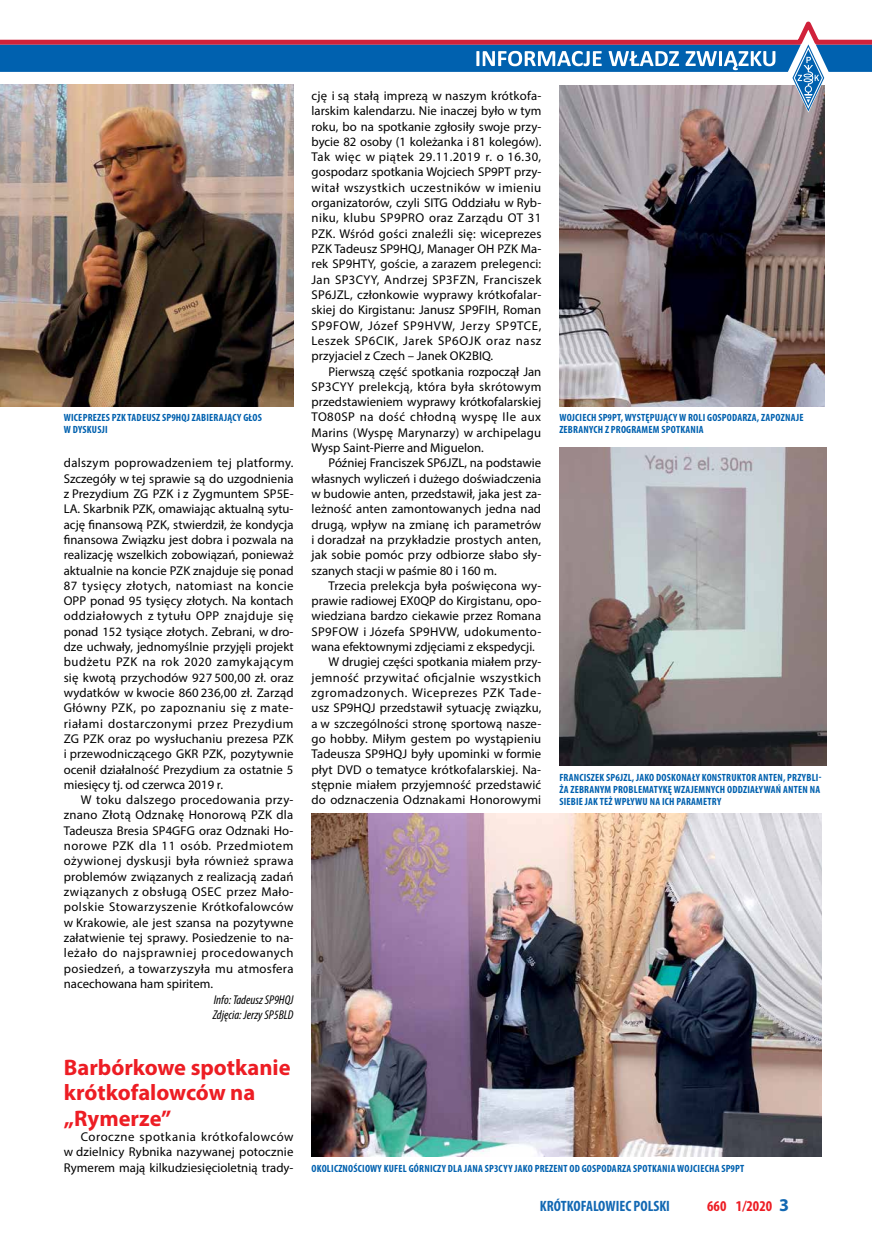
<style>
.page{position:relative;width:872px;height:1255px;background:#fff}
.page>*{position:absolute;margin:0;border:0;box-sizing:border-box;transform-origin:0 0}
.t1{font:700 22.5px/25.5px "Myriad Pro";color:#ed1d24}
.t2{font:700 condensed 15px "Myriad Pro";color:#1268b3}
.t3{font:700 condensed 15px "Myriad Pro";color:#ed1d24}
.t4{font:12.75px/15.3px "Myriad Pro";letter-spacing:.01em;color:#000;text-align:justify}
.t5{font:italic condensed 12.75px/15.8px "Myriad Pro";color:#000}
.t6{font:12.75px "Myriad Pro";letter-spacing:.03em;color:#000}
.t7{font:12.75px "Myriad Pro";letter-spacing:.045em;color:#000}
.t8{font:700 condensed 10.5px "Myriad Pro";letter-spacing:.02em;color:#0061af}
.s1{font-stretch:normal;font-size:18px;color:#1268b3}
</style>
<div class="page">
<img style="left:0;top:113px;width:293px;height:293px">
<img style="left:559px;top:113px;width:266px;height:293px">
<img style="left:311px;top:813px;width:510px;height:343px">
<img style="left:559px;top:447px;width:267px;height:318px">
<svg style="left:0;top:21px;width:872px;height:92px"></svg>
<p class="t8" style="left:64px;top:411px;width:6px">WICEPREZES</p>
<p class="t8" style="left:112px;top:411px;width:22px">PZK TADEUSZ</p>
<p class="t8" style="left:162px;top:411px;width:36px">SP9HQJ ZABIERA</p>
<p class="t8" style="left:224px;top:411px;width:25px">JĄCY GŁOS</p>
<p class="t8" style="left:64px;top:423px;width:25px">W DYSKUS</p>
<p class="t8" style="left:102px;top:423px;width:6px">JI</p>
<p class="t4" style="left:64px;top:455px;width:231px">dalszym poprowadzeniem tej platformy.<br>Szczegóły w tej sprawie są do uzgodnienia z Prezydium ZG PZK i z Zygmuntem SP5E-LA. Skarbnik PZK, omawiając aktualną sytu&shy;ację finansową PZK, stwierdził, że kondycja finansowa Związku jest dobra i pozwala na realizację wszelkich zobowiązań, ponieważ aktualnie na koncie PZK znajduje się ponad 87 tysięcy złotych, natomiast na koncie OPP ponad 95 tysięcy złotych. Na kontach oddziałowych z tytułu OPP znajduje się ponad 152 tysiące złotych. Zebrani, w dro&shy;dze uchwały, jednomyślnie przyjęli projekt budżetu PZK na rok 2020 zamykającym się kwotą przychodów 927 500,00 zł. oraz wydatków w kwocie 860 236,00 zł. Zarząd Główny PZK, po zapoznaniu się z mate&shy;riałami dostarczonymi przez Prezydium ZG PZK oraz po wysłuchaniu prezesa PZK i przewodniczącego GKR PZK, pozytywnie ocenił działalność Prezydium za ostatnie 5 miesięcy tj. od czerwca 2019 r.</p>
<p class="t4" style="left:64px;top:792px;width:231px;text-indent:17px">W toku dalszego procedowania przy&shy;znano Złotą Odznakę Honorową PZK dla Tadeusza Bresia SP4GFG oraz Odznaki Ho&shy;norowe PZK dla 11 osób. Przedmiotem ożywionej dyskusji była również sprawa problemów związanych z realizacją zadań związanych z obsługą OSEC przez Mało&shy;polskie Stowarzyszenie Krótkofalowców w Krakowie, ale jest szansa na pozytywne załatwienie tej sprawy. Posiedzenie to na&shy;leżało do najsprawniej procedowanych posiedzeń, a towarzyszyła mu atmosfera nacechowana ham spiritem.</p>
<p class="t5" style="left:213px;top:991px;width:82px">Info: Tadeusz SP9HQJ<br>Zdjęcia: Jerzy SP5BLD</p>
<h1 class="t1" style="left:64px;top:1053px;width:228px">Barbórkowe spotkanie krótkofalowców na „Rymerze”</h1>
<p class="t4" style="left:64px;top:1128px;width:231px;text-indent:17px">Coroczne spotkania krótkofalowców w dzielnicy Rybnika nazywanej potocznie Rymerem mają kilkudziesięcioletnią trady-</p>
<p class="t4" style="left:311px;top:88px;width:231px">cję i są stałą imprezą w naszym krótkofa&shy;larskim kalendarzu. Nie inaczej było w tym roku, bo na spotkanie zgłosiły swoje przy&shy;bycie 82 osoby (1 koleżanka i 81 kolegów).<br>Tak więc w piątek 29.11.2019 r. o 16.30, gospodarz spotkania Wojciech SP9PT przy&shy;witał wszystkich uczestników w imieniu organizatorów, czyli SITG Oddziału w Ryb&shy;niku, klubu SP9PRO oraz Zarządu OT 31<br>PZK. Wśród gości znaleźli się: wiceprezes PZK Tadeusz SP9HQJ, Manager OH PZK Ma&shy;rek SP9HTY, goście, a zarazem prelegenci:<br>Jan SP3CYY, Andrzej SP3FZN, Franciszek SP6JZL, członkowie wyprawy krótkofalar&shy;skiej do Kirgistanu: Janusz SP9FIH, Roman SP9FOW, Józef SP9HVW, Jerzy SP9TCE, Leszek SP6CIK, Jarek SP6OJK oraz nasz przyjaciel z Czech – Janek OK2BIQ.</p>
<p class="t4" style="left:311px;top:363px;width:231px;text-indent:17px">Pierwszą część spotkania rozpoczął Jan SP3CYY prelekcją, która była skrótowym przedstawieniem wyprawy krótkofalarskiej TO80SP na dość chłodną wyspę Ile aux Marins (Wyspę Marynarzy) w archipelagu Wysp Saint-Pierre and Miguelon.</p>
<p class="t4" style="left:311px;top:455px;width:231px;text-indent:17px">Później Franciszek SP6JZL, na podstawie własnych wyliczeń i dużego doświadczenia w budowie anten, przedstawił, jaka jest za&shy;leżność anten zamontowanych jedna nad drugą, wpływ na zmianę ich parametrów i doradzał na przykładzie prostych anten, jak sobie pomóc przy odbiorze słabo sły&shy;szanych stacji w paśmie 80 i 160 m.</p>
<p class="t4" style="left:328px;top:577px;width:214px">Trzecia prelekcja była poświęcona wy-</p>
<p class="t4" style="left:311px;top:593px;width:231px">prawie radiowej EX0QP do Kirgistanu, opo-</p>
<p class="t4" style="left:311px;top:608px;width:231px">wiedziana bardzo ciekawie przez Romana</p>
<p class="t4" style="left:311px;top:623px;width:231px">SP9FOW i Józefa SP9HVW, udokumento-</p>
<p class="t4" style="left:311px;top:639px;width:225px">wana efektownymi zdjęciami z ekspedycji.</p>
<p class="t4" style="left:328px;top:654px;width:214px">W drugiej części spotkania miałem przy-</p>
<p class="t6" style="left:311px;top:669px;width:231px">jemność przywitać oficjalnie wszystkich</p>
<p class="t7" style="left:311px;top:684px;width:231px">zgromadzonych. Wiceprezes PZK Tade-</p>
<p class="t4" style="left:311px;top:700px;width:231px">usz SP9HQJ przedstawił sytuację związku,</p>
<p class="t4" style="left:311px;top:715px;width:231px">a w szczególności stronę sportową nasze-</p>
<p class="t4" style="left:311px;top:730px;width:231px">go hobby. Miłym gestem po wystąpieniu</p>
<p class="t4" style="left:311px;top:746px;width:231px">Tadeusza SP9HQJ były upominki w formie</p>
<p class="t4" style="left:311px;top:761px;width:231px">płyt DVD o tematyce krótkofalarskiej. Na-</p>
<p class="t4" style="left:311px;top:776px;width:231px">stępnie miałem przyjemność przedstawić</p>
<p class="t4" style="left:311px;top:792px;width:231px">do odznaczenia Odznakami Honorowymi</p>
<p class="t8" style="left:559px;top:411px;width:21px">WOJCIECH</p>
<p class="t8" style="left:598px;top:411px;width:93px">SP9PT, WYSTĘPUJĄCY W ROLI</p>
<p class="t8" style="left:707px;top:411px;width:6px">GOSPODARZA</p>
<p class="t8" style="left:757px;top:411px;width:11px">, ZAPOZNA</p>
<p class="t8" style="left:796px;top:411px;width:8px">JE</p>
<p class="t8" style="left:559px;top:423px;width:6px">ZEBRAN</p>
<p class="t8" style="left:589px;top:423px;width:22px">YCH ZPROGRAMEM</p>
<p class="t8" style="left:661px;top:423px;width:25px">SPOTKANIA</p>
<p class="t8" style="left:559px;top:771px;width:10px">FRANCISZEK</p>
<p class="t8" style="left:606px;top:771px;width:56px">SP6JZL, JAKO DOSKONAŁ</p>
<p class="t8" style="left:695px;top:771px;width:12px">Y KONS</p>
<p class="t8" style="left:722px;top:771px;width:101px">TRUKTOR ANTEN, PRZYBLI-</p>
<p class="t8" style="left:559px;top:783px;width:17px">ŻAZEBRAN</p>
<p class="t8" style="left:600px;top:783px;width:19px">YM PROBLEMA</p>
<p class="t8" style="left:653px;top:783px;width:79px">TYKĘ WZAJEMNYCH ODDZIAŁ</p>
<p class="t8" style="left:759px;top:783px;width:57px">YWAŃ ANTEN NA</p>
<p class="t8" style="left:559px;top:795px;width:5px">SIEBIE</p>
<p class="t8" style="left:585px;top:795px;width:98px">JAK TEŻ WPŁYWU NA ICH PARAME</p>
<p class="t8" style="left:707px;top:795px;width:15px">TRY</p>
<p class="t8" style="left:311px;top:1161px;width:11px">OKOLICZNO</p>
<p class="t8" style="left:353px;top:1161px;width:36px">ŚCIOWY KUFEL</p>
<p class="t8" style="left:409px;top:1161px;width:16px">GÓRNICZ</p>
<p class="t8" style="left:442px;top:1161px;width:29px">Y DLA JANA</p>
<p class="t8" style="left:485px;top:1161px;width:56px">SP3CYY JAKO PREZEN</p>
<p class="t8" style="left:563px;top:1161px;width:25px">T OD GOSPODARZA</p>
<p class="t8" style="left:633px;top:1161px;width:25px">SPOTKANIA</p>
<p class="t8" style="left:677px;top:1161px;width:22px">WOJCIECHA</p>
<p class="t8" style="left:721px;top:1161px;width:24px">SP9PT</p>
<p class="t2" style="left:540px;top:1196px;width:131px">KRÓTKOFALOWIEC POLSKI</p>
<p class="t3" style="left:707px;top:1196px;width:83px">660 1/2020 <span class="s1">3</span></p>
</div>
